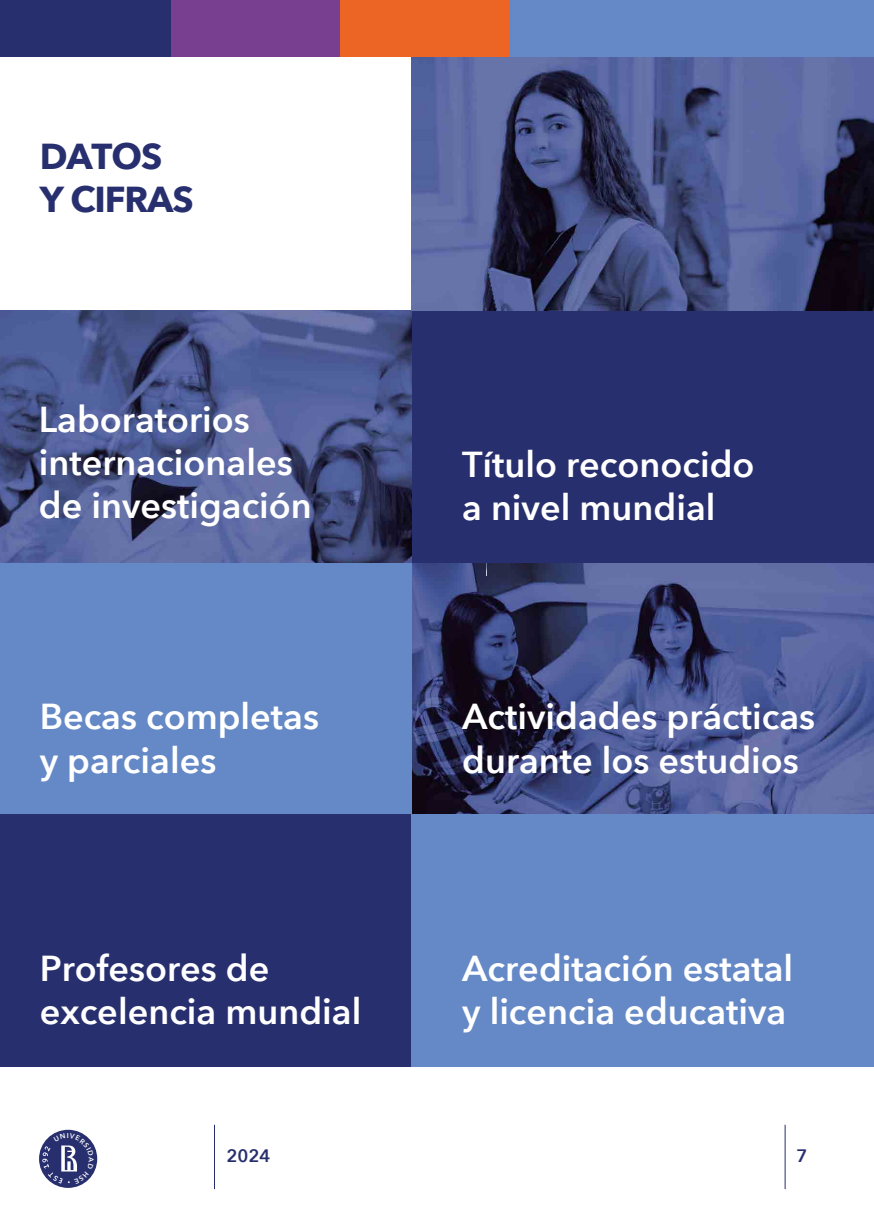
<style>
.page{position:relative;width:874px;height:1225px;background:#fff}
.page>*{position:absolute;margin:0;border:0;box-sizing:border-box;transform-origin:0 0}
.t1{font:600 36px/43.2px "Avenir Next";color:#fff}
.t2{font:700 36px/43.2px "Avenir Next";letter-spacing:-.03em;color:#282f6e}
.t3{font:600 18px "Avenir Next";color:#282f6e}
.t4{font:600 7px "Avenir Next";color:#fff}
</style>
<div class="page">
<hr style="left:784px;top:1124px;width:1px;height:65px;background:#282f6e">
<hr style="left:214px;top:1124px;width:1px;height:65px;background:#282f6e">
<img style="left:411px;top:562px;width:462px;height:252px">
<img style="left:486px;top:314px;width:1px;height:262px">
<div style="left:0;top:562px;width:411px;height:252px;background:#6589c6"></div>
<div style="left:0;top:814px;width:415px;height:252px;background:#282f6e"></div>
<div style="left:411px;top:310px;width:462px;height:252px;background:#282f6e"></div>
<img style="left:0;top:310px;width:411px;height:252px">
<div style="left:411px;top:814px;width:462px;height:252px;background:#6589c6"></div>
<img style="left:411px;top:57px;width:462px;height:253px">
<div style="left:339px;top:0;width:171px;height:57px;background:#ec6524"></div>
<div style="left:169px;top:0;width:170px;height:57px;background:#783e90"></div>
<div style="left:0;top:0;width:170px;height:57px;background:#282f6e"></div>
<div style="left:510px;top:0;width:363px;height:57px;background:#6589c6"></div>
<svg style="left:39px;top:1129px;width:58px;height:58px"></svg>
<svg style="left:42px;top:1133px;width:52px;height:51px;background:#54598b"></svg>
<p class="t2" style="left:40px;top:134px;width:155px">DATOS<br>Y CIFRAS</p>
<p class="t1" style="left:39px;top:396px;width:274px">Laboratorios internacionales de investigación</p>
<p class="t1" style="left:40px;top:694px;width:281px">Becas completas y parciales</p>
<p class="t1" style="left:40px;top:945px;width:323px">Profesores de excelencia mundial</p>
<p class="t4" style="left:67px;top:1129px;width:3px">I</p>
<p class="t1" style="left:462px;top:442px;width:294px">Título reconocido a nivel mundial</p>
<p class="t1" style="left:462px;top:694px;width:354px">Actividades prácticas durante los estudios</p>
<p class="t1" style="left:462px;top:945px;width:332px">Acreditación estatal y licencia educativa</p>
<p class="t3" style="left:226px;top:1140px;width:45px">2024</p>
<p class="t3" style="left:796px;top:1140px;width:12px">7</p>
</div>
